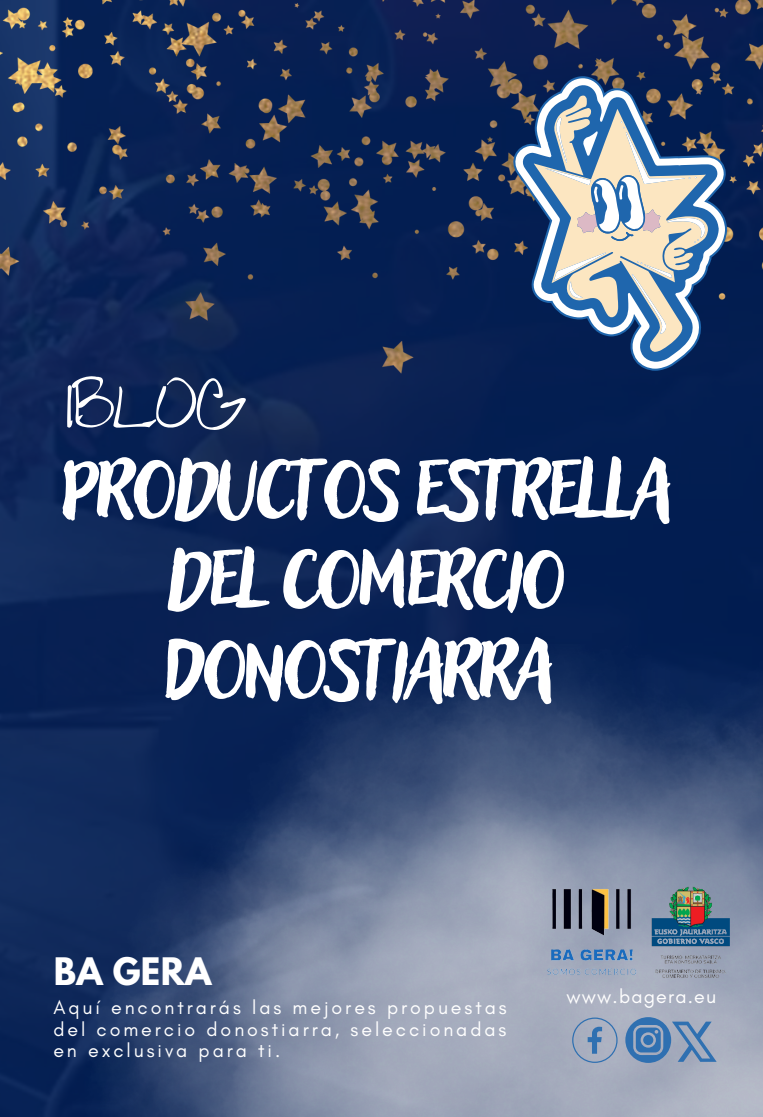
<style>
.page{position:relative;width:763px;height:1117px;background:#fff}
.page>*{position:absolute;margin:0;border:0;box-sizing:border-box;transform-origin:0 0}
.t1{font:110.75px/90px "Adlery Pro Blockletter";letter-spacing:-.045em;color:#fff;text-align:center}
.t2{font:66.38px "Give You Glory";letter-spacing:-.04em;color:#fff}
.t3{font:700 33.62px "League Spartan";letter-spacing:.01em;color:#fff}
.t4{font:19.62px/21.4px "Glacial Indifference";letter-spacing:.15em;color:#fff;text-align:justify}
.t5{font:19.62px "Glacial Indifference";letter-spacing:.06em;color:#fff}
</style>
<div class="page">
<img style="left:0;top:420px;width:762px;height:697px">
<img style="left:0;top:0;width:762px;height:420px">
<img style="left:58px;top:644px;width:704px;height:473px">
<img style="left:545px;top:884px;width:95px;height:95px">
<img style="left:648px;top:884px;width:85px;height:95px">
<svg style="left:625px;top:1017px;width:91px;height:46px;background:#7292b8"></svg>
<svg style="left:572px;top:1017px;width:45px;height:45px;background:#94a4bd"></svg>
<svg style="left:512px;top:76px;width:215px;height:295px;background:#122854"></svg>
<svg style="left:514px;top:78px;width:211px;height:291px;background:#2a3f66"></svg>
<svg style="left:520px;top:84px;width:198px;height:278px;background:#314972"></svg>
<svg style="left:533px;top:109px;width:174px;height:243px"></svg>
<svg style="left:553px;top:252px;width:52px;height:47px;background:#c7cac3"></svg>
<svg style="left:631px;top:261px;width:40px;height:73px;background:#a8b8c2"></svg>
<svg style="left:545px;top:95px;width:161px;height:148px;background:#96a5b3"></svg>
<p class="t2" style="left:65px;top:366px;width:183px">IBLOG</p>
<p class="t1" style="left:60px;top:432px;width:614px">productosestrella delcomercio<br>Donostiarra</p>
<p class="t3" style="left:54px;top:955px;width:159px">BA GERA</p>
<p class="t4" style="left:53px;top:996px;width:454px">Aquí encontrarás las mejores propuestas del comercio donostiarra, seleccionadas en exclusiva para ti.</p>
<p class="t5" style="left:566px;top:984px;width:151px">www.bagera.eu</p>
</div>
